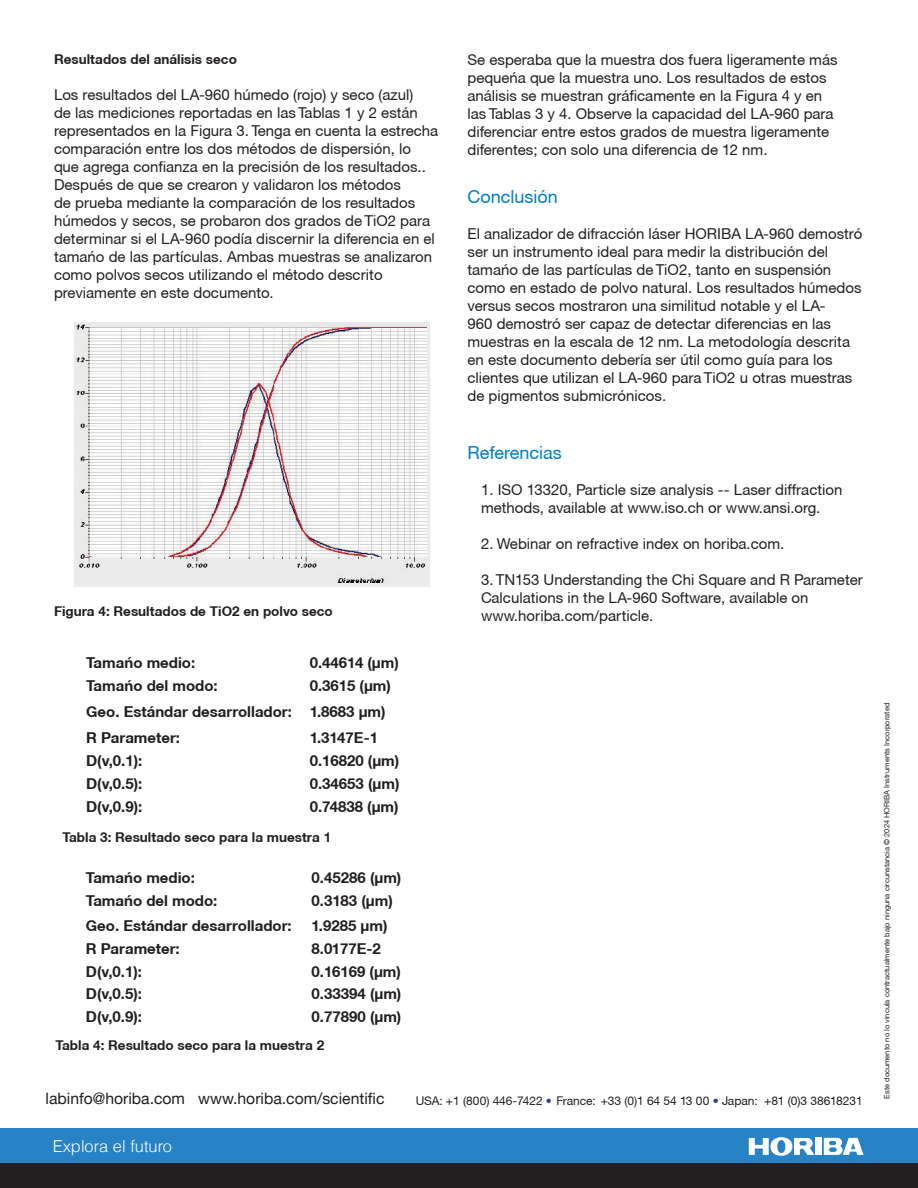
<style>
.page{position:relative;width:918px;height:1188px;background:#fff}
.page>*{position:absolute;margin:0;border:0;box-sizing:border-box;transform-origin:0 0}
.t1{font:18px "Helvetica Neue CE";color:#007dc3}
.t2{font:300 16.5px "Helvetica LT";color:#fff}
.t3{font:15.75px "Helvetica Neue LT";color:#231f20}
.t4{font:15px/18px "Helvetica Neue CE";color:#231f20}
.t5{font:700 15px "Helvetica Neue CE";color:#231f20}
.t6{font:700 13.5px "Helvetica Neue CE";color:#231f20}
.Référence{font:12px "Helvetica Neue CE";letter-spacing:-.005em;color:#231f20}
.t7{font:7.5px "Helvetica Neue CE";color:#231f20}
.s1{font-weight:700;color:#253f8e}
</style>
<div class="page">
<div style="left:0;top:1128px;width:918px;height:35px;background:#2783c5"></div>
<div style="left:0;top:1163px;width:918px;height:25px;background:#231f20"></div>
<img style="left:749px;top:1137px;width:43px;height:19px">
<img style="left:794px;top:1138px;width:27px;height:17px">
<img style="left:824px;top:1138px;width:40px;height:17px">
<div style="left:75px;top:322px;width:355px;height:264px;background:#ebebeb"></div>
<img style="left:76px;top:322px;width:350px;height:261px">
<p class="t6" style="left:54px;top:50px;width:184px">Resultados del análisis seco</p>
<p class="t4" style="left:54px;top:85px;width:386px">Los resultados del LA-960 húmedo (rojo) y seco (azul)<br>de las mediciones reportadas en las Tablas 1 y 2 están representados en la Figura 3. Tenga en cuenta la estrecha comparación entre los dos métodos de dispersión, lo que agrega confianza en la precisión de los resultados..<br>Después de que se crearon y validaron los métodos<br>de prueba mediante la comparación de los resultados húmedos y secos, se probaron dos grados de TiO2 para determinar si el LA-960 podía discernir la diferencia en el tamaño de las partículas. Ambas muestras se analizaron como polvos secos utilizando el método descrito previamente en este documento.</p>
<p class="t6" style="left:54px;top:602px;width:280px">Figura 4: Resultados de TiO2 en polvo seco</p>
<p class="t5" style="left:86px;top:654px;width:111px">Tamaño medio:</p>
<p class="t5" style="left:310px;top:654px;width:91px">0.44614 (µm)</p>
<p class="t5" style="left:86px;top:677px;width:133px">Tamaño del modo:</p>
<p class="t5" style="left:310px;top:677px;width:83px">0.3615 (µm)</p>
<p class="t5" style="left:86px;top:702px;width:207px">Geo. Estándar desarrollador:</p>
<p class="t5" style="left:310px;top:702px;width:77px">1.8683 µm)</p>
<p class="t5" style="left:86px;top:729px;width:95px">R Parameter:</p>
<p class="t5" style="left:310px;top:729px;width:70px">1.3147E-1</p>
<p class="t5" style="left:86px;top:752px;width:58px">D(v,0.1):</p>
<p class="t5" style="left:310px;top:752px;width:91px">0.16820 (µm)</p>
<p class="t5" style="left:86px;top:774px;width:58px">D(v,0.5):</p>
<p class="t5" style="left:310px;top:774px;width:91px">0.34653 (µm)</p>
<p class="t5" style="left:86px;top:797px;width:58px">D(v,0.9):</p>
<p class="t5" style="left:310px;top:797px;width:90px">0.74838 (µm)</p>
<p class="t6" style="left:63px;top:828px;width:270px">Tabla 3: Resultado seco para la muestra 1</p>
<p class="t5" style="left:86px;top:868px;width:111px">Tamaño medio:</p>
<p class="t5" style="left:312px;top:868px;width:91px">0.45286 (µm)</p>
<p class="t5" style="left:86px;top:891px;width:133px">Tamaño del modo:</p>
<p class="t5" style="left:312px;top:891px;width:83px">0.3183 (µm)</p>
<p class="t5" style="left:86px;top:917px;width:207px">Geo. Estándar desarrollador:</p>
<p class="t5" style="left:312px;top:917px;width:77px">1.9285 µm)</p>
<p class="t5" style="left:86px;top:939px;width:95px">R Parameter:</p>
<p class="t5" style="left:312px;top:939px;width:71px">8.0177E-2</p>
<p class="t5" style="left:86px;top:962px;width:58px">D(v,0.1):</p>
<p class="t5" style="left:312px;top:962px;width:91px">0.16169 (µm)</p>
<p class="t5" style="left:86px;top:985px;width:58px">D(v,0.5):</p>
<p class="t5" style="left:312px;top:985px;width:91px">0.33394 (µm)</p>
<p class="t5" style="left:86px;top:1007px;width:58px">D(v,0.9):</p>
<p class="t5" style="left:312px;top:1007px;width:91px">0.77890 (µm)</p>
<p class="t6" style="left:56px;top:1037px;width:270px">Tabla 4: Resultado seco para la muestra 2</p>
<p class="t4" style="left:468px;top:51px;width:372px">Se esperaba que la muestra dos fuera ligeramente más pequeña que la muestra uno. Los resultados de estos análisis se muestran gráficamente en la Figura 4 y en las Tablas 3 y 4. Observe la capacidad del LA-960 para diferenciar entre estos grados de muestra ligeramente diferentes; con solo una diferencia de 12 nm.</p>
<p class="t1" style="left:468px;top:186px;width:92px">Conclusión</p>
<p class="t4" style="left:468px;top:225px;width:397px">El analizador de difracción láser HORIBA LA-960 demostró ser un instrumento ideal para medir la distribución del tamaño de las partículas de TiO2, tanto en suspensión como en estado de polvo natural. Los resultados húmedos versus secos mostraron una similitud notable y el LA-<br>960 demostró ser capaz de detectar diferencias en las muestras en la escala de 12 nm. La metodología descrita en este documento debería ser útil como guía para los clientes que utilizan el LA-960 para TiO2 u otras muestras de pigmentos submicrónicos.</p>
<p class="t1" style="left:468px;top:442px;width:96px">Referencias</p>
<p class="t4" style="left:481px;top:481px;width:363px">1. ISO 13320, Particle size analysis -- Laser diffraction methods, available at www.iso.ch or www.ansi.org.</p>
<p class="t4" style="left:481px;top:535px;width:305px">2. Webinar on refractive index on horiba.com.</p>
<p class="t4" style="left:481px;top:571px;width:383px">3. TN153 Understanding the Chi Square and R Parameter<br>Calculations in the LA-960 Software, available on</p>
<p class="t4" style="left:481px;top:607px;width:174px">www.horiba.com/particle.</p>
<p class="t3" style="left:46px;top:1089px;width:340px">labinfo@horiba.com www.horiba.com/scientific</p>
<p class="Référence" style="left:416px;top:1093px;width:449px">USA: +1 (800) 446-7422 <span class="s1">•</span> France: +33 (0)1 64 54 13 00 <span class="s1">•</span> Japan: +81 (0)3 38618231</p>
<p class="t2" style="left:53px;top:1136px;width:121px">Explora el futuro</p>
<p class="t7" style="left:882px;top:1099px;width:397px;rotate:-90deg">Este documento no lo vincula contractualmente bajo ninguna circunstancia © 2024 HORIBA Instruments Incorporated</p>
</div>
